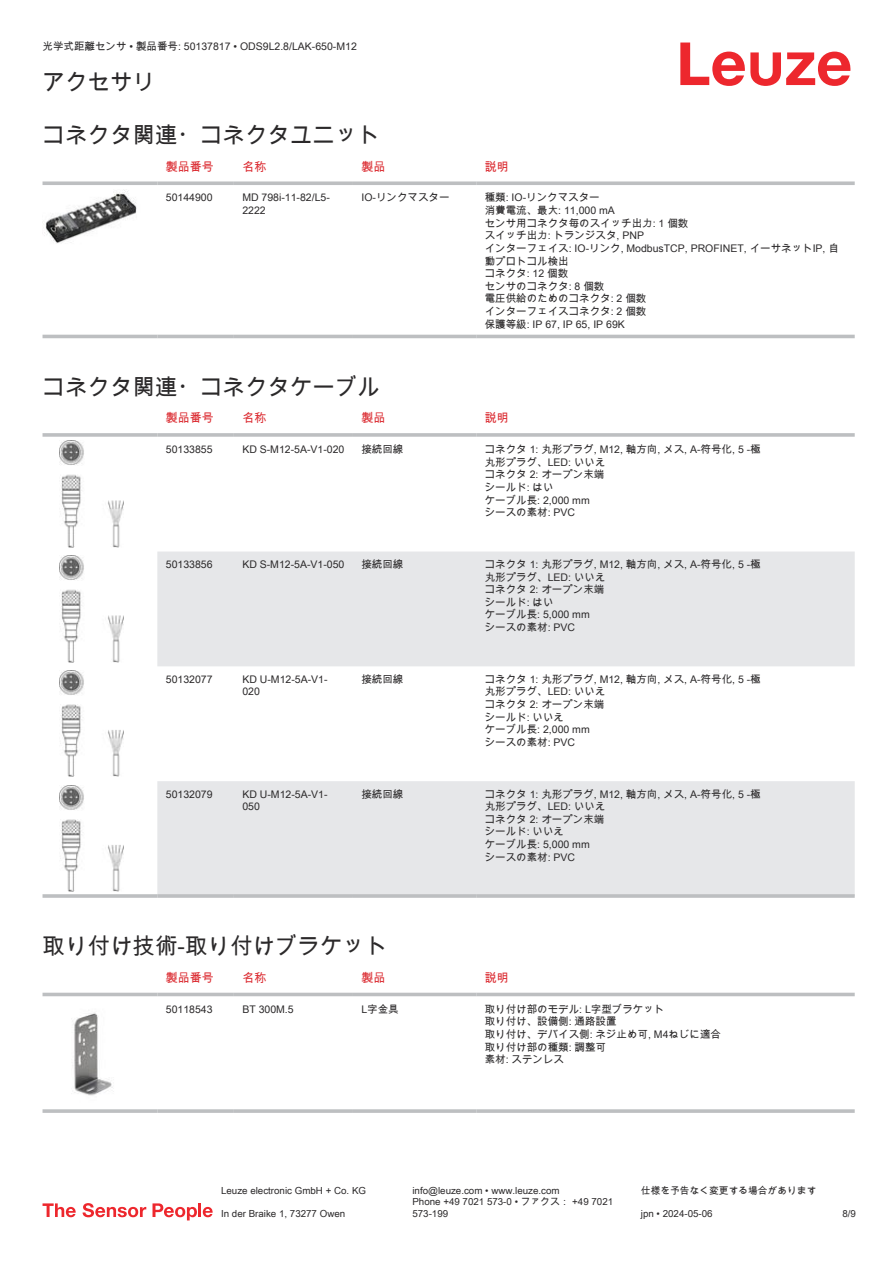
<style>
.page{position:relative;width:893px;height:1263px;background:#fff}
.page>*{position:absolute;margin:0;border:0;box-sizing:border-box;transform-origin:0 0}
.t1{font:22.5px "Arial Unicode MS";color:#2b292a}
.t2{font:12px "Arial Unicode MS";color:#db2a30}
.t3{font:10.5px/12.6px "Arial Unicode MS";color:#2b292a}
.t4{font:9.75px/11.7px "Arial Unicode MS";color:#2b292a}
</style>
<div class="page">
<svg style="left:680px;top:43px;width:170px;height:43px"></svg>
<div style="left:43px;top:334px;width:812px;height:5px;background:#eeefef"></div>
<svg style="left:43px;top:181px;width:114px;height:4px"></svg>
<svg style="left:157px;top:181px;width:77px;height:4px"></svg>
<svg style="left:234px;top:181px;width:119px;height:4px"></svg>
<svg style="left:353px;top:181px;width:123px;height:4px"></svg>
<svg style="left:476px;top:181px;width:379px;height:4px;background:#c4c6c8"></svg>
<hr style="left:43px;top:335px;width:114px;height:3px;background:#bdbfc1">
<hr style="left:157px;top:335px;width:77px;height:3px;background:#bdbfc1">
<hr style="left:234px;top:335px;width:119px;height:3px;background:#bdbfc1">
<hr style="left:353px;top:335px;width:123px;height:3px;background:#bdbfc1">
<hr style="left:476px;top:335px;width:379px;height:3px;background:#bdbfc1">
<img style="left:43px;top:190px;width:94px;height:54px">
<svg style="left:157px;top:551px;width:698px;height:343px;fill:#e6e7e9"></svg>
<svg style="left:43px;top:433px;width:114px;height:4px"></svg>
<hr style="left:157px;top:433px;width:77px;height:4px;background:#c6c8ca">
<svg style="left:234px;top:433px;width:119px;height:4px"></svg>
<svg style="left:353px;top:433px;width:123px;height:4px"></svg>
<hr style="left:476px;top:433px;width:379px;height:4px;background:#c6c8ca">
<hr style="left:43px;top:894px;width:114px;height:4px;background:#c3c5c7">
<hr style="left:157px;top:894px;width:77px;height:4px;background:#c6c7c9">
<hr style="left:234px;top:894px;width:119px;height:4px;background:#bdbfc1">
<hr style="left:353px;top:894px;width:123px;height:4px;background:#bdbfc1">
<hr style="left:476px;top:894px;width:379px;height:4px;background:#c6c7c9">
<img style="left:59px;top:441px;width:65px;height:106px">
<img style="left:59px;top:556px;width:65px;height:106px">
<img style="left:59px;top:671px;width:65px;height:106px">
<img style="left:59px;top:785px;width:65px;height:107px">
<div style="left:43px;top:992px;width:812px;height:5px;background:#ededee"></div>
<hr style="left:43px;top:993px;width:114px;height:3px;background:#bdbfc1">
<hr style="left:157px;top:993px;width:77px;height:3px;background:#bdbfc1">
<hr style="left:234px;top:993px;width:119px;height:3px;background:#bdbfc1">
<hr style="left:353px;top:993px;width:123px;height:3px;background:#bdbfc1">
<hr style="left:476px;top:993px;width:379px;height:3px;background:#bdbfc1">
<svg style="left:43px;top:1109px;width:114px;height:4px"></svg>
<hr style="left:157px;top:1109px;width:77px;height:4px;background:#c5c6c8">
<svg style="left:234px;top:1109px;width:119px;height:4px"></svg>
<svg style="left:353px;top:1109px;width:123px;height:4px"></svg>
<hr style="left:476px;top:1109px;width:379px;height:4px;background:#c5c6c8">
<img style="left:72px;top:1012px;width:41px;height:84px">
<svg style="left:43px;top:1203px;width:33px;height:14px"></svg>
<svg style="left:83px;top:1203px;width:63px;height:14px"></svg>
<svg style="left:153px;top:1203px;width:44px;height:17px"></svg>
<hr style="left:198px;top:1203px;width:3px;height:14px;background:#ed272d">
<svg style="left:203px;top:1207px;width:10px;height:10px"></svg>
<p class="t3" style="left:43px;top:40px;width:316px">光学式距離センサ • 製品番号: 50137817 • ODS9L2.8/LAK-650-M12</p>
<h1 class="t1" style="left:43px;top:66px;width:114px">アクセサリ</h1>
<h1 class="t1" style="left:43px;top:119px;width:339px">コネクタ関連・コネクタユニット</h1>
<p class="t2" style="left:166px;top:158px;width:49px">製品番号</p>
<p class="t2" style="left:242px;top:158px;width:25px">名称</p>
<p class="t2" style="left:361px;top:158px;width:25px">製品</p>
<p class="t2" style="left:485px;top:158px;width:25px">説明</p>
<p class="t3" style="left:166px;top:191px;width:48px">50144900</p>
<p class="t3" style="left:242px;top:191px;width:89px">MD 798i-11-82/L5-<br>2222</p>
<p class="t3" style="left:361px;top:191px;width:90px">IO-リンクマスター</p>
<p class="t3" style="left:485px;top:191px;width:356px">種類: IO-リンクマスター<br>消費電流、最大: 11,000 mA<br>センサ用コネクタ毎のスイッチ出力: 1 個数<br>スイッチ出力: トランジスタ, PNP<br>インターフェイス: IO-リンク, ModbusTCP, PROFINET, イーサネットIP, 自動プロトコル検出<br>コネクタ: 12 個数<br>センサのコネクタ: 8 個数<br>電圧供給のためのコネクタ: 2 個数<br>インターフェイスコネクタ: 2 個数<br>保護等級: IP 67, IP 65, IP 69K</p>
<h1 class="t1" style="left:43px;top:370px;width:339px">コネクタ関連・コネクタケーブル</h1>
<p class="t2" style="left:166px;top:409px;width:49px">製品番号</p>
<p class="t2" style="left:242px;top:409px;width:25px">名称</p>
<p class="t2" style="left:361px;top:409px;width:25px">製品</p>
<p class="t2" style="left:485px;top:409px;width:25px">説明</p>
<p class="t3" style="left:166px;top:443px;width:48px">50133855</p>
<p class="t3" style="left:242px;top:443px;width:104px">KD S-M12-5A-V1- 020</p>
<p class="t3" style="left:361px;top:443px;width:43px">接続回線</p>
<p class="t3" style="left:485px;top:443px;width:277px">コネクタ 1: 丸形プラグ, M12, 軸方向, メス, A-符号化, 5 -極丸形プラグ、LED: いいえ<br>コネクタ 2: オープン末端<br>シールド: はい<br>ケーブル長: 2,000 mm<br>シースの素材: PVC</p>
<p class="t3" style="left:166px;top:558px;width:48px">50133856</p>
<p class="t3" style="left:242px;top:558px;width:104px">KD S-M12-5A-V1- 050</p>
<p class="t3" style="left:361px;top:558px;width:43px">接続回線</p>
<p class="t3" style="left:485px;top:558px;width:277px">コネクタ 1: 丸形プラグ, M12, 軸方向, メス, A-符号化, 5 -極丸形プラグ、LED: いいえ<br>コネクタ 2: オープン末端<br>シールド: はい<br>ケーブル長: 5,000 mm<br>シースの素材: PVC</p>
<p class="t3" style="left:166px;top:672px;width:48px">50132077</p>
<p class="t3" style="left:242px;top:672px;width:87px">KD U-M12-5A-V1-<br>020</p>
<p class="t3" style="left:361px;top:672px;width:43px">接続回線</p>
<p class="t3" style="left:485px;top:672px;width:277px">コネクタ 1: 丸形プラグ, M12, 軸方向, メス, A-符号化, 5 -極丸形プラグ、LED: いいえ<br>コネクタ 2: オープン末端<br>シールド: いいえ<br>ケーブル長: 2,000 mm<br>シースの素材: PVC</p>
<p class="t3" style="left:166px;top:787px;width:48px">50132079</p>
<p class="t3" style="left:242px;top:787px;width:87px">KD U-M12-5A-V1-<br>050</p>
<p class="t3" style="left:361px;top:787px;width:43px">接続回線</p>
<p class="t3" style="left:485px;top:787px;width:277px">コネクタ 1: 丸形プラグ, M12, 軸方向, メス, A-符号化, 5 -極丸形プラグ、LED: いいえ<br>コネクタ 2: オープン末端<br>シールド: いいえ<br>ケーブル長: 5,000 mm<br>シースの素材: PVC</p>
<h1 class="t1" style="left:43px;top:930px;width:346px">取り付け技術-取り付けブラケット</h1>
<p class="t2" style="left:166px;top:969px;width:49px">製品番号</p>
<p class="t2" style="left:242px;top:969px;width:25px">名称</p>
<p class="t2" style="left:361px;top:969px;width:25px">製品</p>
<p class="t2" style="left:485px;top:969px;width:25px">説明</p>
<p class="t3" style="left:166px;top:1002px;width:48px">50118543</p>
<p class="t3" style="left:242px;top:1002px;width:53px">BT 300M.5</p>
<p class="t3" style="left:361px;top:1002px;width:39px">L字金具</p>
<p class="t3" style="left:485px;top:1002px;width:238px">取り付け部のモデル: L字型ブラケット<br>取り付け、設備側: 通路設置<br>取り付け、デバイス側: ネジ止め可, M4ねじに適合取り付け部の種類: 調整可<br>素材: ステンレス</p>
<p class="t4" style="left:221px;top:1184px;width:146px">Leuze electronic GmbH + Co. KG</p>
<p class="t4" style="left:412px;top:1184px;width:149px">info@leuze.com • www.leuze.com</p>
<p class="t4" style="left:641px;top:1184px;width:177px">仕様を予告なく変更する場合があります</p>
<p class="t4" style="left:221px;top:1207px;width:126px">In der Braike 1, 73277 Owen</p>
<p class="t4" style="left:412px;top:1196px;width:202px">Phone +49 7021 573-0 • ファクス： +49 7021<br>573-199</p>
<p class="t4" style="left:641px;top:1207px;width:73px">jpn • 2024-05-06</p>
<p class="t4" style="left:842px;top:1207px;width:15px">8/9</p>
</div>
